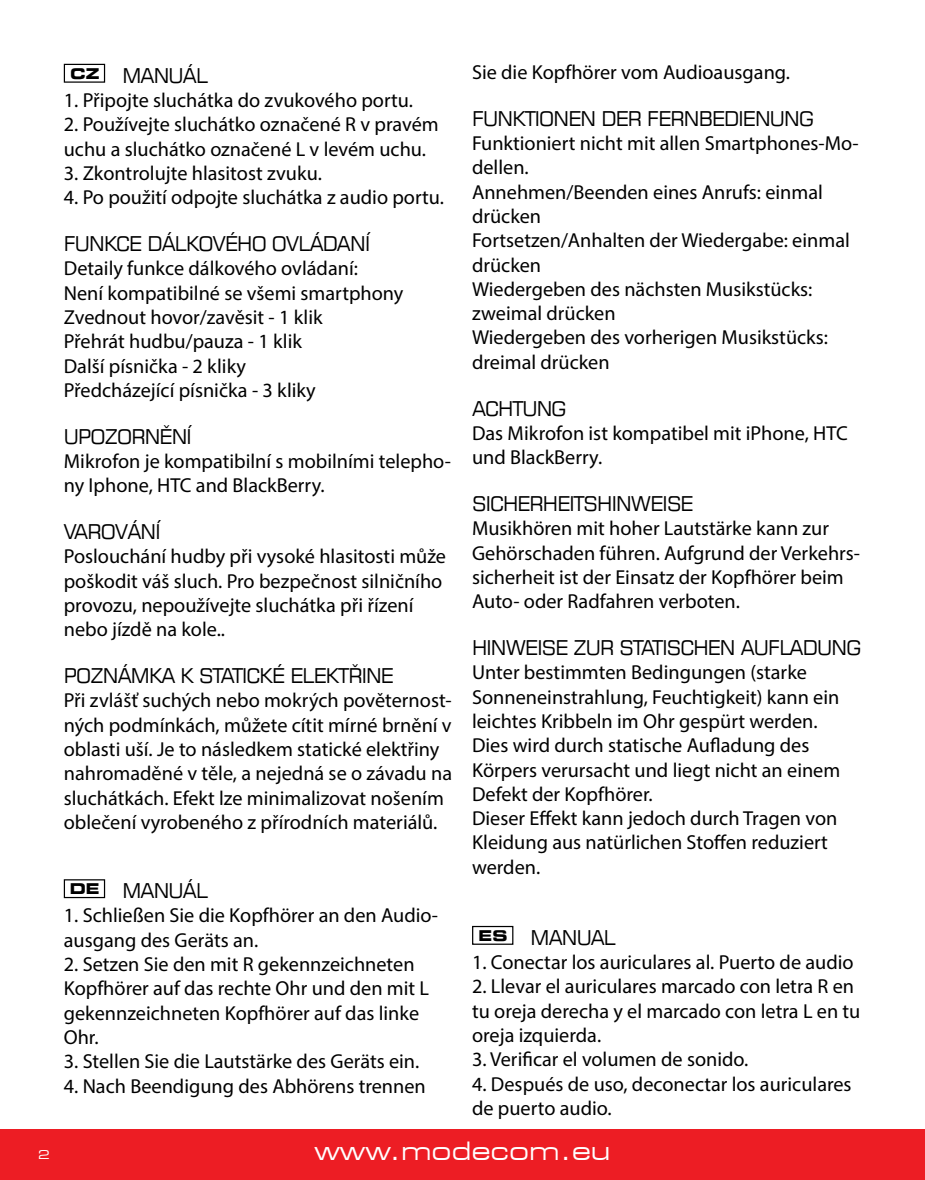
<style>
.page{position:relative;width:925px;height:1180px;background:#fff}
.page>*{position:absolute;margin:0;border:0;box-sizing:border-box;transform-origin:0 0}
.t1{font:25.2px "Square 721 Ex EU";color:#fff}
.t2{font:20.25px/24.3px "Myriad Pro";color:#000}
.t3{font:20.25px "Square 721 EU";letter-spacing:-.04em;color:#000}
.t4{font:12.15px "Square 721 Ex EU";color:#fff}
</style>
<div class="page">
<div style="left:0;top:1129px;width:925px;height:51px;background:#ed1d24"></div>
<div style="left:64px;top:64px;width:41px;height:19px;border:1px solid #000"></div>
<div style="left:64px;top:879px;width:41px;height:19px;border:1px solid #000"></div>
<div style="left:472px;top:926px;width:41px;height:19px;border:1px solid #000"></div>
<p class="t3" style="left:70px;top:63px;width:139px"><sup>CZ</sup> MANUÁL</p>
<p class="t2" style="left:64px;top:88px;width:351px">1. Připojte sluchátka do zvukového portu.</p>
<p class="t2" style="left:64px;top:112px;width:376px">2. Používejte sluchátko označené R v pravém uchu a sluchátko označené L v levém uchu.</p>
<p class="t2" style="left:64px;top:161px;width:260px">3. Zkontrolujte hlasitost zvuku.</p>
<p class="t2" style="left:64px;top:185px;width:382px">4. Po použití odpojte sluchátka z audio portu.</p>
<p class="t3" style="left:64px;top:231px;width:308px">FUNKCE DÁLKOVÉHO OVLÁDANÍ</p>
<p class="t2" style="left:64px;top:256px;width:341px">Detaily funkce dálkového ovládaní:<br>Není kompatibilné se všemi smartphony<br>Zvednout hovor/zavěsit - 1 klik<br>Přehrát hudbu/pauza - 1 klik<br>Další písnička - 2 kliky<br>Předcházející písnička - 3 kliky</p>
<p class="t3" style="left:64px;top:424px;width:129px">UPOZORNĚNÍ</p>
<p class="t2" style="left:64px;top:449px;width:389px">Mikrofon je kompatibilní s mobilními telepho&shy;ny Iphone, HTC and BlackBerry.</p>
<p class="t3" style="left:64px;top:519px;width:98px">VAROVÁNÍ</p>
<p class="t2" style="left:64px;top:544px;width:384px">Poslouchání hudby při vysoké hlasitosti může poškodit váš sluch. Pro bezpečnost silničního provozu, nepoužívejte sluchátka při řízení nebo jízdě na kole..</p>
<p class="t3" style="left:64px;top:663px;width:332px">POZNÁMKA K STATICKÉ ELEKTŘINE</p>
<p class="t2" style="left:64px;top:688px;width:390px">Při zvlášť suchých nebo mokrých pověternost&shy;ných podmínkách, můžete cítit mírné brnění v oblasti uší. Je to následkem statické elektřiny nahromaděné v těle, a nejedná se o závadu na sluchátkách. Efekt lze minimalizovat nošením oblečení vyrobeného z přírodních materiálů.</p>
<p class="t3" style="left:70px;top:878px;width:140px"><sup>DE</sup> MANUÁL</p>
<p class="t2" style="left:64px;top:903px;width:376px">1. Schließen Sie die Kopfhörer an den Audio&shy;ausgang des Geräts an.</p>
<p class="t2" style="left:64px;top:952px;width:367px">2. Setzen Sie den mit R gekennzeichneten<br>Kopfhörer auf das rechte Ohr und den mit L gekennzeichneten Kopfhörer auf das linke<br>Ohr.</p>
<p class="t2" style="left:64px;top:1049px;width:357px">3. Stellen Sie die Lautstärke des Geräts ein.</p>
<p class="t2" style="left:64px;top:1073px;width:363px">4. Nach Beendigung des Abhörens trennen</p>
<p class="t2" style="left:472px;top:60px;width:320px">Sie die Kopfhörer vom Audioausgang.</p>
<p class="t3" style="left:472px;top:106px;width:343px">FUNKTIONEN DER FERNBEDIENUNG</p>
<p class="t2" style="left:472px;top:131px;width:388px">Funktioniert nicht mit allen Smartphones-Mo&shy;dellen.<br>Annehmen/Beenden eines Anrufs: einmal drücken<br>Fortsetzen/Anhalten der Wiedergabe: einmal drücken<br>Wiedergeben des nächsten Musikstücks: zweimal drücken<br>Wiedergeben des vorherigen Musikstücks: dreimal drücken</p>
<p class="t3" style="left:472px;top:396px;width:96px">ACHTUNG</p>
<p class="t2" style="left:472px;top:421px;width:377px">Das Mikrofon ist kompatibel mit iPhone, HTC und BlackBerry.</p>
<p class="t3" style="left:472px;top:491px;width:223px">SICHERHEITSHINWEISE</p>
<p class="t2" style="left:472px;top:516px;width:389px">Musikhören mit hoher Lautstärke kann zur Gehörschaden führen. Aufgrund der Verkehrs&shy;sicherheit ist der Einsatz der Kopfhörer beim Auto- oder Radfahren verboten.</p>
<p class="t3" style="left:472px;top:635px;width:391px">HINWEISE ZUR STATISCHEN AUFLADUNG</p>
<p class="t2" style="left:472px;top:660px;width:370px">Unter bestimmten Bedingungen (starke Sonneneinstrahlung, Feuchtigkeit) kann ein leichtes Kribbeln im Ohr gespürt werden.<br>Dies wird durch statische Aufladung des Körpers verursacht und liegt nicht an einem Defekt der Kopfhörer.<br>Dieser Effekt kann jedoch durch Tragen von Kleidung aus natürlichen Stoffen reduziert werden.</p>
<p class="t3" style="left:479px;top:925px;width:139px"><sup>ES</sup> MANUAL</p>
<p class="t2" style="left:472px;top:950px;width:383px">1. Conectar los auriculares al. Puerto de audio</p>
<p class="t2" style="left:472px;top:974px;width:390px">2. Llevar el auriculares marcado con letra R en tu oreja derecha y el marcado con letra L en tu oreja izquierda.</p>
<p class="t2" style="left:472px;top:1047px;width:278px">3. Verificar el volumen de sonido.</p>
<p class="t2" style="left:472px;top:1071px;width:381px">4. Después de uso, deconectar los auriculares de puerto audio.</p>
<p class="t4" style="left:38px;top:1147px;width:13px">2</p>
<p class="t1" style="left:314px;top:1136px;width:298px">www.modecom.eu</p>
</div>
